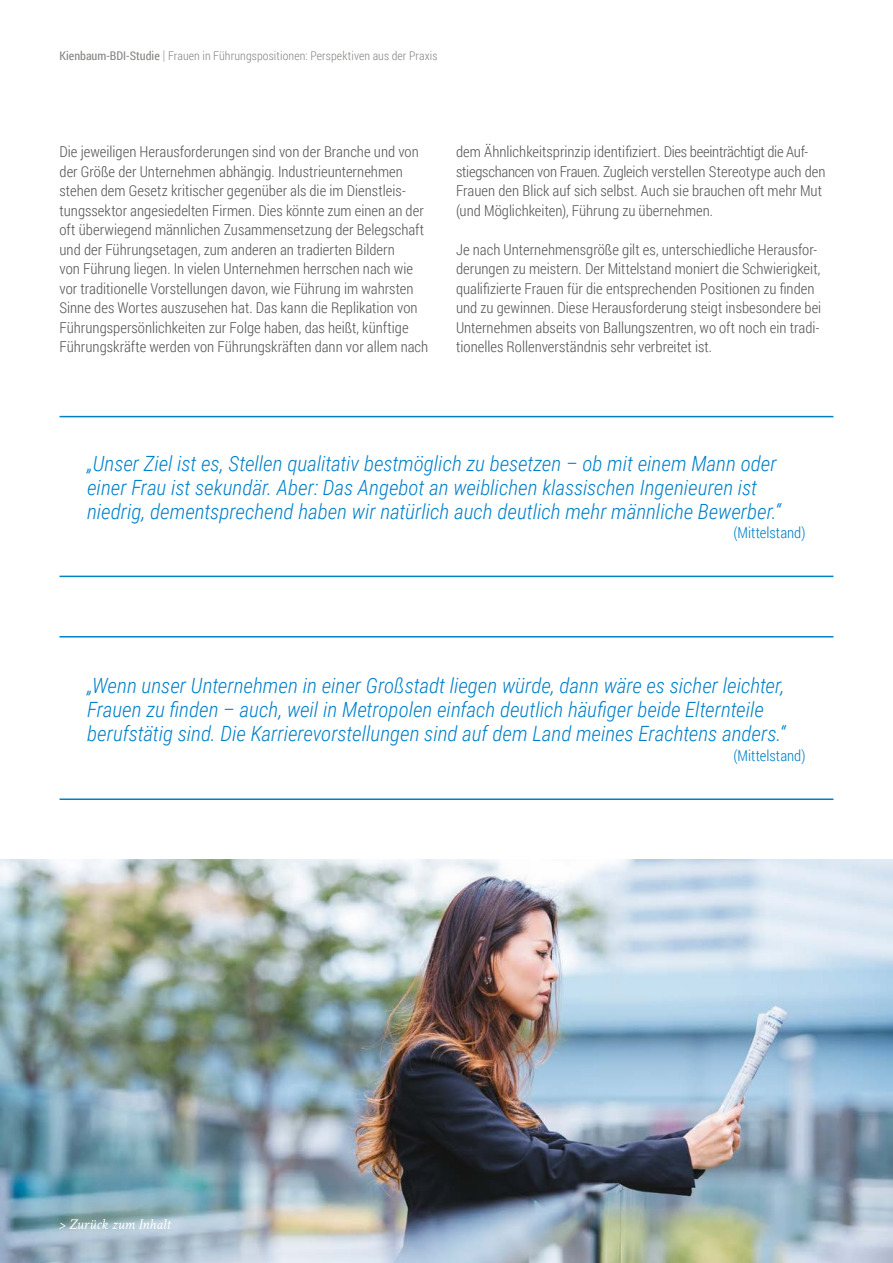
<style>
.page{position:relative;width:893px;height:1263px;background:#fff}
.page>*{position:absolute;margin:0;border:0;box-sizing:border-box;transform-origin:0 0}
.t1{font:italic 300 21px/24px "Roboto Condensed";color:#0080c9}
.t2{font:300 15px/19.5px "Roboto Condensed";color:#565656}
.t3{font:300 15px "Roboto Condensed";color:#0080c9}
.t4{font:italic 15px "Crimson Text";color:#fff}
.t5{font:300 12px "Roboto Condensed";letter-spacing:.01em;color:#878786}
.s1{font-weight:400}
.s2{font-family:"Arial";font-weight:400;color:#b1b2b3}
</style>
<div class="page">
<hr style="left:60px;top:416px;width:773px;height:1px;background:#0080c9">
<hr style="left:60px;top:576px;width:773px;height:1px;background:#0080c9">
<hr style="left:60px;top:636px;width:773px;height:1px;background:#0080c9">
<hr style="left:60px;top:798px;width:773px;height:2px;background:#0080c9">
<img style="left:0;top:859px;width:893px;height:404px">
<p class="t5" style="left:60px;top:47px;width:379px"><span class="s1">Kienbaum-BDI-Studie</span> <span class="s2">|</span> Frauen in Führungspositionen: Perspektiven aus der Praxis</p>
<p class="t2" style="left:60px;top:141px;width:370px">Die jeweiligen Herausforderungen sind von der Branche und von der Größe der Unternehmen abhängig. Industrieunternehmen stehen dem Gesetz kritischer gegenüber als die im Dienstleis&shy;tungssektor angesiedelten Firmen. Dies könnte zum einen an der oft überwiegend männlichen Zusammensetzung der Belegschaft und der Führungsetagen, zum anderen an tradierten Bildern<br>von Führung liegen. In vielen Unternehmen herrschen nach wie vor traditionelle Vorstellungen davon, wie Führung im wahrsten Sinne des Wortes auszusehen hat. Das kann die Replikation von Führungspersönlichkeiten zur Folge haben, das heißt, künftige Führungskräfte werden von Führungskräften dann vor allem nach</p>
<p class="t2" style="left:456px;top:141px;width:371px">dem Ähnlichkeitsprinzip identifiziert. Dies beeinträchtigt die Auf&shy;stiegschancen von Frauen. Zugleich verstellen Stereotype auch den Frauen den Blick auf sich selbst. Auch sie brauchen oft mehr Mut (und Möglichkeiten), Führung zu übernehmen.</p>
<p class="t2" style="left:456px;top:239px;width:367px">Je nach Unternehmensgröße gilt es, unterschiedliche Herausfor&shy;derungen zu meistern. Der Mittelstand moniert die Schwierigkeit, qualifizierte Frauen für die entsprechenden Positionen zu finden und zu gewinnen. Diese Herausforderung steigt insbesondere bei Unternehmen abseits von Ballungszentren, wo oft noch ein tradi&shy;tionelles Rollenverständnis sehr verbreitet ist.</p>
<p class="t1" style="left:87px;top:450px;width:695px">„Unser Ziel ist es, Stellen qualitativ bestmöglich zu besetzen – ob mit einem Mann oder einer Frau ist sekundär. Aber: Das Angebot an weiblichen klassischen Ingenieuren ist niedrig, dementsprechend haben wir natürlich auch deutlich mehr männliche Bewerber.“</p>
<p class="t3" style="left:733px;top:522px;width:74px">(Mittelstand)</p>
<p class="t1" style="left:87px;top:673px;width:700px">„Wenn unser Unternehmen in einer Großstadt liegen würde, dann wäre es sicher leichter,<br>Frauen zu finden – auch, weil in Metropolen einfach deutlich häufiger beide Elternteile berufstätig sind. Die Karrierevorstellungen sind auf dem Land meines Erachtens anders.“</p>
<p class="t3" style="left:733px;top:745px;width:74px">(Mittelstand)</p>
<p class="t4" style="left:60px;top:1216px;width:112px">&gt; Zurück zum Inhalt</p>
</div>
